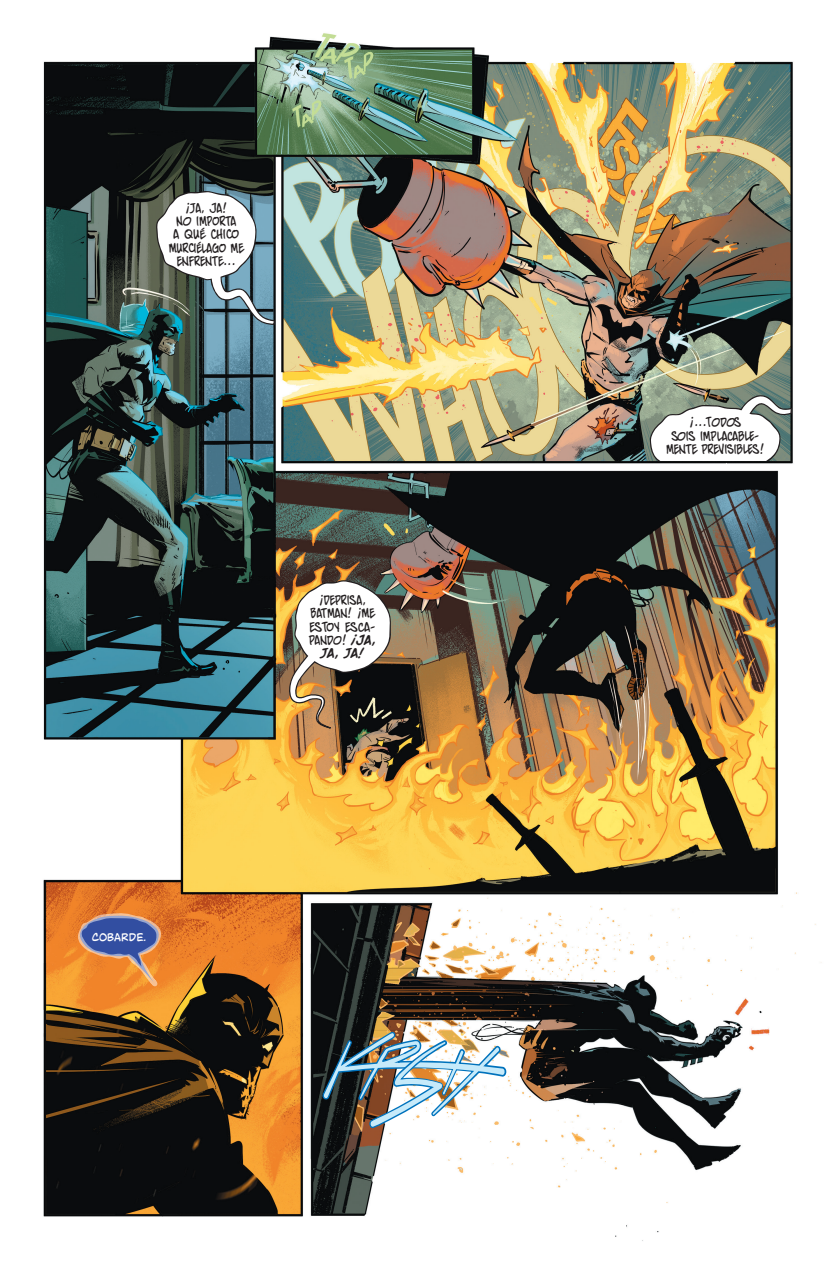
<style>
.page{position:relative;width:834px;height:1275px;background:#fff}
.page>*{position:absolute;margin:0;border:0;box-sizing:border-box;transform-origin:0 0}
.t1{font:13.12px/13.1px "CC Moritat";color:#231f20;text-align:center}
.t2{font:13.12px/13.1px "CC Moritat";color:#231f20;text-align:center;scale:1.05 1}
.t3{font:italic 700 13.12px "CC Moritat";color:#231f20}
.t4{font:10.5px "CC Face Front";color:#fff}
.s1{font-weight:700;font-style:italic}
</style>
<div class="page">
<img style="left:43px;top:33px;width:779px;height:1208px">
<svg style="left:78px;top:913px;width:83px;height:73px;background:#a4796b"></svg>
<svg style="left:156px;top:190px;width:119px;height:135px"></svg>
<svg style="left:285px;top:580px;width:106px;height:149px"></svg>
<svg style="left:649px;top:390px;width:142px;height:71px"></svg>
<svg style="left:321px;top:1031px;width:186px;height:97px"></svg>
<p class="t1" style="left:176px;top:202px;width:61px">¡JA, JA!<br>NO IMPORTA</p>
<p class="t2" style="left:169px;top:229px;width:73px">A QUÉ CHICO<br>MURCIÉLAGO ME<br>ENFRENTE...</p>
<p class="t4" style="left:92px;top:931px;width:56px">COBARDE.</p>
<p class="t1" style="left:319px;top:594px;width:49px">¡DEPRISA,</p>
<p class="t1" style="left:309px;top:608px;width:67px;text-align:left">BATMAN! ¡ME<br>ESTOY ESCA-</p>
<p class="t1" style="left:309px;top:634px;width:69px">PANDO! <span class="s1">¡JA,</span></p>
<p class="t3" style="left:321px;top:647px;width:45px">JA, JA!</p>
<p class="t1" style="left:689px;top:417px;width:54px">¡...TODOS</p>
<p class="t1" style="left:666px;top:430px;width:100px">SOIS IMPLACABLE-<br>MENTE PREVISIBLES!</p>
</div>
